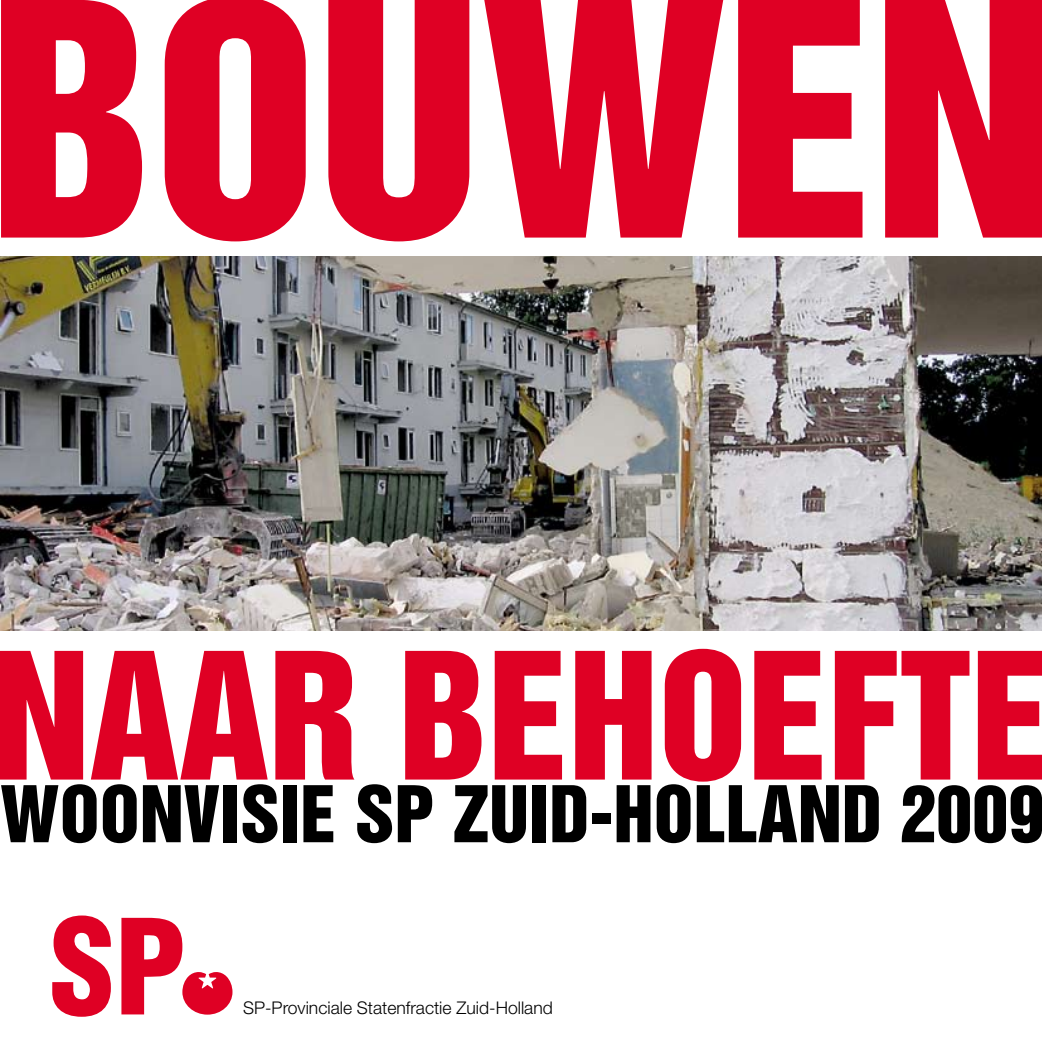
<style>
.page{position:relative;width:1042px;height:1042px;background:#fff}
.page>*{position:absolute;margin:0;border:0;box-sizing:border-box;transform-origin:0 0}
.t1{font:297.5px "Helvetica Inserat";letter-spacing:-.005em;color:#df0024}
.t2{font:161px "Helvetica Inserat";color:#df0024}
.t3{font:71.4px "Helvetica Inserat";letter-spacing:.005em;color:#000}
.t4{font:300 17.5px "Helvetica Neue LT Std";color:#000}
</style>
<div class="page">
<svg style="left:52px;top:915px;width:59px;height:102px"></svg>
<svg style="left:121px;top:918px;width:111px;height:96px"></svg>
<img style="left:0;top:257px;width:1042px;height:373px">
<h1 class="t1" style="left:-11px;top:-57px;width:1067px">BOUWEN</h1>
<h2 class="t2" style="left:-9px;top:620px;width:1062px">NAAR BEHOEFTE</h2>
<h3 class="t3" style="left:0;top:771px;width:46px">WOON</h3>
<h3 class="t3" style="left:184px;top:771px;width:862px">VISIE SP ZUID-HOLLAND 2009</h3>
<p class="t4" style="left:243px;top:997px;width:311px">SP-Provinciale Statenfractie Zuid-Holland</p>
</div>
